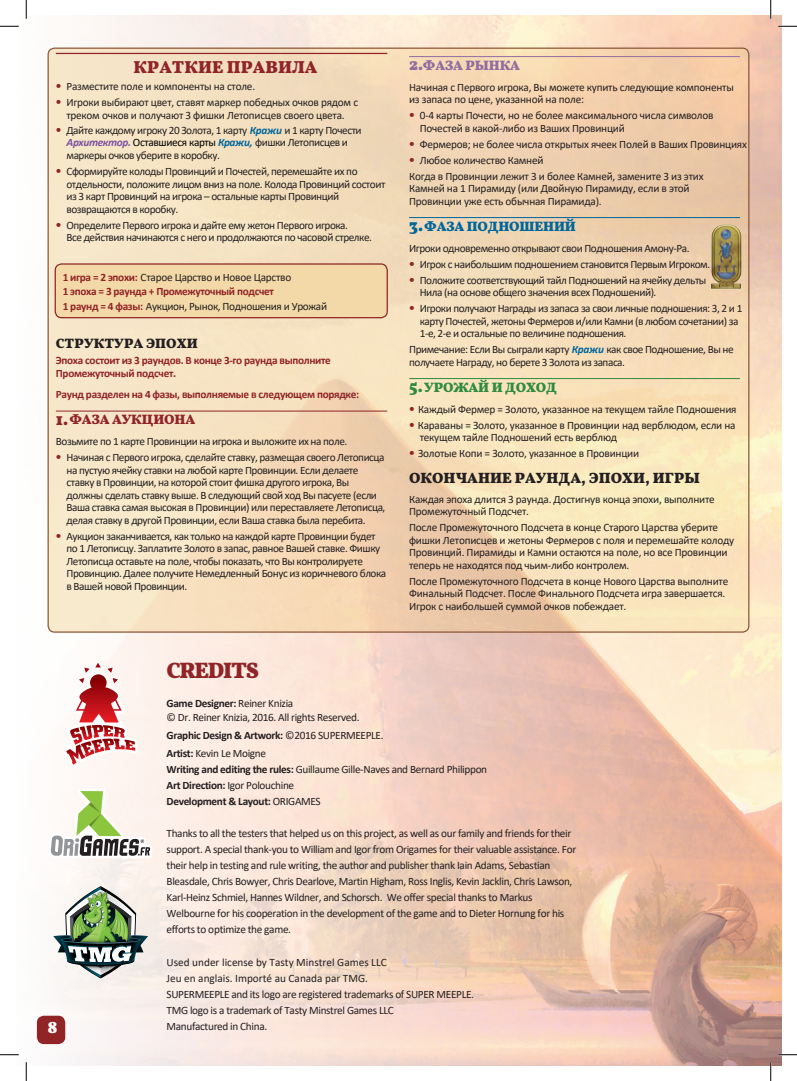
<style>
.page{position:relative;width:797px;height:1081px;background:#fff}
.page>*{position:absolute;margin:0;border:0;box-sizing:border-box;transform-origin:0 0}
.Titre_2{font:900 22.5px "Vollkorn";letter-spacing:-.055em;color:#912427}
.Titre_2-2{font:900 17.5px "Vollkorn";color:#912427}
.Titre_2-3{font:900 17.5px "Vollkorn";color:#fff}
.Sous_titre-Lettre{font:900 15px "Vollkorn";color:#231f20}
.Phases{font:900 13.75px "Vollkorn";letter-spacing:-.015em;color:#01669a}
.Courant{font:900 13.75px "Vollkorn";color:#231f20}
.Phases-2{font:900 13.75px "Vollkorn";letter-spacing:-.015em;color:#912427}
.Phases-3{font:900 13.75px "Vollkorn";letter-spacing:-.015em;color:#2f8b40}
.Phases-4{font:900 13.75px "Vollkorn";letter-spacing:-.015em;color:#926ea0}
.List_Paragraph{font:11.25px/12.5px "Calibri";letter-spacing:-.04em;color:#231f20}
.Courant-2{font:11.25px/16px "Calibri";letter-spacing:-.03em;color:#231f20}
.List_Paragraph-2{font:11.25px/12.5px "Calibri";letter-spacing:-.02em;color:#231f20}
.Liste{font:11.25px/12.4px "Calibri";letter-spacing:-.04em;color:#231f20}
.Liste-2{font:11.25px/13.5px "Calibri";letter-spacing:-.02em;color:#231f20;text-align:center}
.Courant-3{font:700 11.25px/12.6px "Calibri";letter-spacing:-.03em;color:#912427}
.Courant-4{font:700 11.25px "Calibri";letter-spacing:-.03em;color:#231f20}
.s1{font-family:"Officina Sans";color:#912427}
.s2{font-weight:700;font-style:italic;color:#01669a}
.s3{font-weight:700;font-style:italic;color:#7c51a1}
.s4{color:#000}
.s5{font-weight:700;color:#912427}
.s6{font-size:17.5px}
.s7{font-family:"Officina Sans";font-weight:700;color:#912427}
.s8{font-weight:700}
.s9{font-weight:400}
</style>
<div class="page">
<img style="left:16px;top:16px;width:765px;height:1048px">
<svg style="left:48px;top:788px;width:104px;height:70px"></svg>
<img style="left:67px;top:884px;width:70px;height:97px">
<img style="left:53px;top:885px;width:95px;height:93px">
<svg style="left:63px;top:661px;width:75px;height:106px"></svg>
<svg style="left:48px;top:48px;width:700px;height:584px;background:#f4dcb9"></svg>
<hr style="left:56px;top:53px;width:331px;height:1px;background:#912427">
<hr style="left:56px;top:410px;width:331px;height:1px;background:#912427">
<hr style="left:409px;top:56px;width:331px;height:1px;background:#926ea0">
<hr style="left:409px;top:217px;width:331px;height:1px;background:#01669a">
<hr style="left:409px;top:378px;width:331px;height:1px;background:#2f8b40">
<img style="left:704px;top:222px;width:45px;height:69px">
<div style="left:55px;top:264px;width:332px;height:53px;background:#f3d9a7;border-radius:6px"></div>
<div style="left:55px;top:263px;width:333px;height:55px;border:1px solid #912427;border-radius:6px"></div>
<div style="left:37px;top:1015px;width:28px;height:28px;background:#912427;border-radius:7px"></div>
<svg style="left:0;top:25px;width:19px;height:2px"></svg>
<svg style="left:778px;top:25px;width:19px;height:2px"></svg>
<svg style="left:0;top:1053px;width:19px;height:2px"></svg>
<svg style="left:778px;top:1053px;width:19px;height:2px"></svg>
<svg style="left:25px;top:0;width:2px;height:19px"></svg>
<svg style="left:25px;top:1061px;width:2px;height:19px"></svg>
<svg style="left:770px;top:0;width:1px;height:19px"></svg>
<svg style="left:770px;top:1061px;width:1px;height:19px"></svg>
<p class="Titre_2-2" style="left:134px;top:53px;width:185px">КРАТКИЕ ПРАВИЛА</p>
<p class="Liste-2" style="left:56px;top:79px;width:201px"><span class="s1">•</span> Разместите поле и компоненты на столе.</p>
<p class="Liste-2" style="left:56px;top:95px;width:304px"><span class="s1">•</span> Игроки выбирают цвет, ставят маркер победных очков рядом с треком очков и получают 3 фишки Летописцев своего цвета.</p>
<p class="Liste" style="left:66px;top:124px;width:297px;text-indent:-11px"><span class="s1">•</span> Дайте каждому игроку 20 Золота, 1 карту <span class="s2">Кражи</span> и 1 карту Почести<br><span class="s3">Архитектор.</span> <span class="s4">Оставшиеся карты</span> <span class="s2">Кражи,</span> фишки Летописцев и маркеры очков уберите в коробку.</p>
<p class="Liste" style="left:66px;top:165px;width:320px;text-indent:-11px"><span class="s1">•</span> Сформируйте колоды Провинций и Почестей, перемешайте их по отдельности, положите лицом вниз на поле. Колода Провинций состоит из 3 карт Провинций на игрока – остальные карты Провинций возвращаются в коробку.</p>
<p class="Liste" style="left:66px;top:218px;width:307px;text-indent:-11px"><span class="s1">•</span> Определите Первого игрока и дайте ему жетон Первого игрока.<br>Все действия начинаются с него и продолжаются по часовой стрелке.</p>
<p class="Courant-2" style="left:63px;top:270px;width:266px;line-height:14.2px"><span class="s5">1 игра = 2 эпохи:</span> Старое Царство и Новое Царство<br><span class="s5">1 эпоха = 3 раунда + Промежуточный подсчет<br>1 раунд = 4 фазы:</span> Аукцион, Рынок, Подношения и Урожай</p>
<p class="Courant" style="left:56px;top:333px;width:143px">СТРУКТУРА ЭПОХИ</p>
<p class="Courant-3" style="left:56px;top:354px;width:276px">Эпоха состоит из 3 раундов. В конце 3-го раунда выполните<br>Промежуточный подсчет.</p>
<p class="Courant-3" style="left:56px;top:388px;width:305px">Раунд разделен на 4 фазы, выполняемые в следующем порядке:</p>
<p class="Phases-2" style="left:56px;top:409px;width:141px"><span class="s6">1.</span>ФАЗА АУКЦИОНА</p>
<p class="List_Paragraph" style="left:56px;top:435px;width:293px">Возьмите по 1 карте Провинции на игрока и выложите их на поле.</p>
<p class="List_Paragraph" style="left:66px;top:451px;width:320px;text-indent:-11px"><span class="s1">•</span> Начиная с Первого игрока, сделайте ставку, размещая своего Летописца на пустую ячейку ставки на любой карте Провинции. Если делаете ставку в Провинции, на которой стоит фишка другого игрока, Вы должны сделать ставку выше. В следующий свой ход Вы пасуете (если Ваша ставка самая высокая в Провинции) или переставляете Летописца, делая ставку в другой Провинции, если Ваша ставка была перебита.</p>
<p class="List_Paragraph" style="left:66px;top:529px;width:321px;text-indent:-11px"><span class="s1">•</span> Аукцион заканчивается, как только на каждой карте Провинции будет по 1 Летописцу. Заплатите Золото в запас, равное Вашей ставке. Фишку Летописца оставьте на поле, чтобы показать, что Вы контролируете Провинцию. Далее получите Немедленный Бонус из коричневого блока в Вашей новой Провинции.</p>
<p class="Phases-4" style="left:409px;top:55px;width:112px"><span class="s6">2.</span>ФАЗА РЫНКА</p>
<p class="List_Paragraph-2" style="left:409px;top:80px;width:326px">Начиная с Первого игрока, Вы можете купить следующие компоненты из запаса по цене, указанной на поле:</p>
<p class="List_Paragraph-2" style="left:420px;top:109px;width:295px;text-indent:-11px"><span class="s1">•</span> 0-4 карты Почести, но не более максимального числа символов<br>Почестей в какой-либо из Ваших Провинций</p>
<p class="List_Paragraph-2" style="left:409px;top:137px;width:339px"><span class="s1">•</span> Фермеров; не более числа открытых ячеек Полей в Ваших Провинциях</p>
<p class="List_Paragraph-2" style="left:409px;top:153px;width:136px"><span class="s1">•</span> Любое количество Камней</p>
<p class="List_Paragraph-2" style="left:409px;top:170px;width:296px">Когда в Провинции лежит 3 и более Камней, замените 3 из этих<br>Камней на 1 Пирамиду (или Двойную Пирамиду, если в этой<br>Провинции уже есть обычная Пирамида).</p>
<p class="Phases" style="left:409px;top:216px;width:168px"><span class="s6">3.</span>ФАЗА ПОДНОШЕНИЙ</p>
<p class="List_Paragraph" style="left:409px;top:241px;width:282px">Игроки одновременно открывают свои Подношения Амону-Ра.</p>
<p class="List_Paragraph" style="left:409px;top:257px;width:302px"><span class="s1">•</span> Игрок с наибольшим подношением становится Первым Игроком.</p>
<p class="List_Paragraph" style="left:420px;top:273px;width:288px;text-indent:-11px"><span class="s1">•</span> Положите соответствующий тайл Подношений на ячейку дельты<br>Нила (на основе общего значения всех Подношений).</p>
<p class="List_Paragraph" style="left:420px;top:302px;width:324px;text-indent:-11px"><span class="s1">•</span> Игроки получают Награды из запаса за свои личные подношения: 3, 2 и 1 карту Почестей, жетоны Фермеров и/или Камни (в любом сочетании) за<br>1-е, 2-е и остальные по величине подношения.</p>
<p class="List_Paragraph" style="left:409px;top:343px;width:326px">Примечание: Если Вы сыграли карту <span class="s2">Кражи</span> как свое Подношение, Вы не получаете Награду, но берете 3 Золота из запаса.</p>
<p class="Phases-3" style="left:409px;top:376px;width:149px"><span class="s6">5.</span>УРОЖАЙ И ДОХОД</p>
<p class="List_Paragraph-2" style="left:409px;top:402px;width:329px"><span class="s1">•</span> Каждый Фермер = Золото, указанное на текущем тайле Подношения</p>
<p class="List_Paragraph-2" style="left:420px;top:418px;width:317px;text-indent:-11px"><span class="s7">•</span> Караваны = Золото, указанное в Провинции над верблюдом, если на текущем тайле Подношений есть верблюд</p>
<p class="List_Paragraph-2" style="left:409px;top:447px;width:231px"><span class="s7">•</span> Золотые Копи = Золото, указанное в Провинции</p>
<p class="Sous_titre-Lettre" style="left:409px;top:466px;width:292px">ОКОНЧАНИЕ РАУНДА, ЭПОХИ, ИГРЫ</p>
<p class="List_Paragraph-2" style="left:409px;top:492px;width:307px">Каждая эпоха длится 3 раунда. Достигнув конца эпохи, выполните<br>Промежуточный Подсчет.</p>
<p class="List_Paragraph-2" style="left:409px;top:521px;width:326px">После Промежуточного Подсчета в конце Старого Царства уберите фишки Летописцев и жетоны Фермеров с поля и перемешайте колоду Провинций. Пирамиды и Камни остаются на поле, но все Провинции теперь не находятся под чьим-либо контролем.</p>
<p class="List_Paragraph-2" style="left:409px;top:574px;width:321px">После Промежуточного Подсчета в конце Нового Царства выполните<br>Финальный Подсчет. После Финального Подсчета игра завершается.<br>Игрок с наибольшей суммой очков побеждает.</p>
<p class="Titre_2-3" style="left:48px;top:1012px;width:12px">8</p>
<p class="Titre_2" style="left:167px;top:653px;width:94px">CREDITS</p>
<p class="Courant-2" style="left:167px;top:695px;width:194px;line-height:14.2px"><span class="s8">Game Designer:</span> Reiner Knizia<br>© Dr. Reiner Knizia, 2016. All rights Reserved.</p>
<p class="Courant-4" style="left:167px;top:727px;width:218px">Graphic Design &amp; Artwork: <span class="s9">©2016 SUPERMEEPLE.</span></p>
<p class="Courant-2" style="left:167px;top:744px;width:322px"><span class="s8">Artist:</span> Kevin Le Moigne<br><span class="s8">Writing and editing the rules:</span> Guillaume Gille-Naves and Bernard Philippon <span class="s8">Art Direction:</span> Igor Polouchine<br><span class="s8">Development &amp; Layout:</span> ORIGAMES</p>
<p class="Courant-2" style="left:167px;top:824px;width:411px">Thanks to all the testers that helped us on this project, as well as our family and friends for their support. A special thank-you to William and Igor from Origames for their valuable assistance. For their help in testing and rule writing, the author and publisher thank Iain Adams, Sebastian Bleasdale, Chris Bowyer, Chris Dearlove, Martin Higham, Ross Inglis, Kevin Jacklin, Chris Lawson, Karl-Heinz Schmiel, Hannes Wildner, and Schorsch. We offer special thanks to Markus Welbourne for his cooperation in the development of the game and to Dieter Hornung for his efforts to optimize the game.</p>
<p class="Courant-2" style="left:167px;top:953px;width:309px">Used under license by Tasty Minstrel Games LLC<br>Jeu en anglais. Importé au Canada par TMG.<br>SUPERMEEPLE and its logo are registered trademarks of SUPER MEEPLE.<br>TMG logo is a trademark of Tasty Minstrel Games LLC<br>Manufactured in China.</p>
</div>
